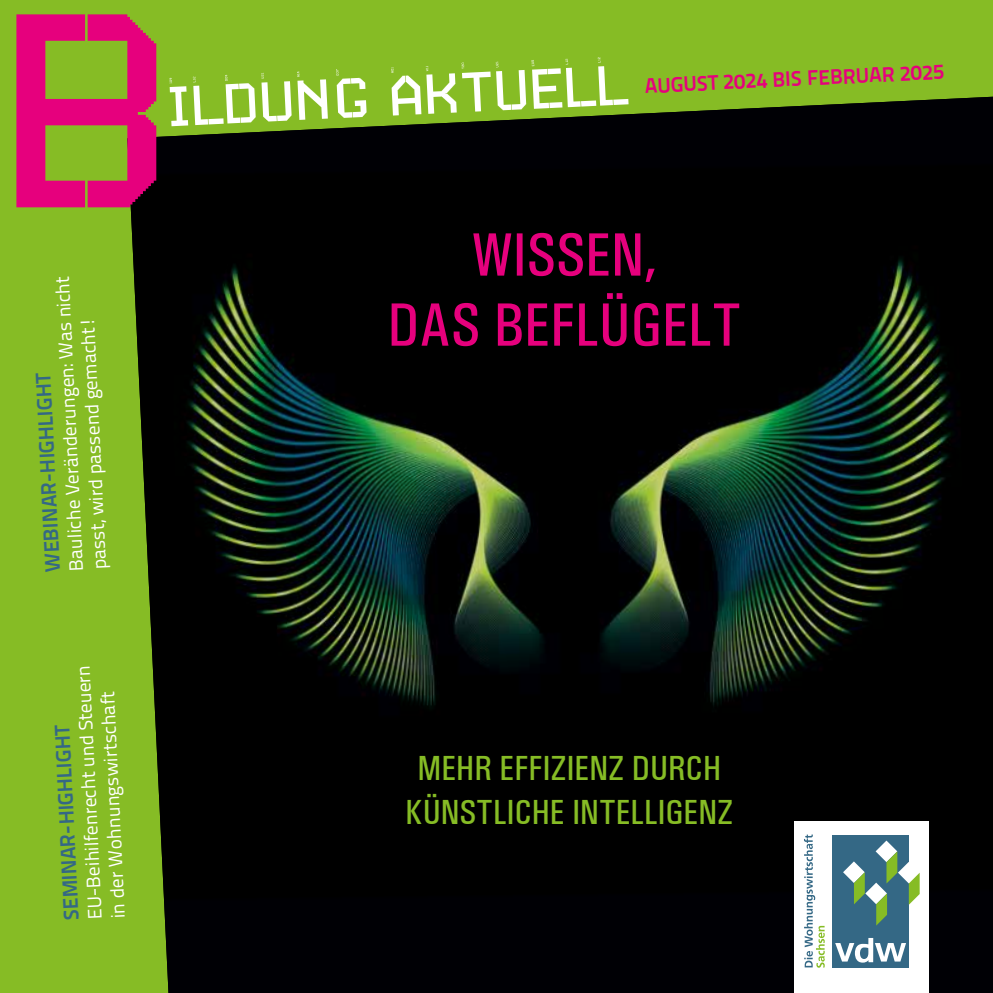
<style>
.page{position:relative;width:993px;height:993px;background:#fff}
.page>*{position:absolute;margin:0;border:0;box-sizing:border-box;transform-origin:0 0}
.t1{font:500 61.25px/70px "Univers Condensed";color:#e6007d;text-align:center}
.t2{font:57.75px "SERIESA";color:#fff}
.t3{font:500 35px/43.8px "Univers Condensed";color:#86bc25;text-align:center}
.t4{font:21px "Titillium Text 14 L 800 wt";color:#346885}
.t5{font:21px "Titillium Text 14 L 800 wt";color:#e6007d}
.t6{font:19.25px/23.1px "Titillium Text 22 L 400 wt";color:#fff}
</style>
<div class="page">
<div style="left:0;top:0;width:992px;height:992px;background:#86bc25"></div>
<img style="left:127px;top:97px;width:865px;height:895px">
<svg style="left:16px;top:14px;width:140px;height:193px"></svg>
<div style="left:794px;top:821px;width:133px;height:171px;background:#fff"></div>
<div style="left:832px;top:834px;width:76px;height:133px;background:#346885"></div>
<svg style="left:843px;top:840px;width:76px;height:85px"></svg>
<svg style="left:804px;top:834px;width:20px;height:133px"></svg>
<svg style="left:835px;top:938px;width:70px;height:24px"></svg>
<p class="t6" style="left:64px;top:571px;width:297px;rotate:-93deg">Bauliche Veränderungen: Was nicht passt, wird passend gemacht!</p>
<p class="t4" style="left:40px;top:572px;width:200px;rotate:-93deg">WEBINAR-HIGHLIGHT</p>
<p class="t6" style="left:83px;top:919px;width:256px;rotate:-93deg">EU-Beihilfenrecht und Steuern in der Wohnungswirtschaft</p>
<p class="t4" style="left:59px;top:921px;width:197px;rotate:-93deg">SEMINAR-HIGHLIGHT</p>
<h2 class="t2" style="left:169px;top:78px;width:463px;rotate:-3deg">ILDUNG AKTUELL</h2>
<p class="t5" style="left:643px;top:73px;width:301px;rotate:-3deg">AUGUST 2024 BIS FEBRUAR 2025</p>
<h1 class="t1" style="left:387px;top:220px;width:355px">WISSEN,<br>DAS BEFLÜGELT</h1>
<h3 class="t3" style="left:405px;top:745px;width:329px">MEHR EFFIZIENZ DURCH<br>KÜNSTLICHE INTELLIGENZ</h3>
</div>
